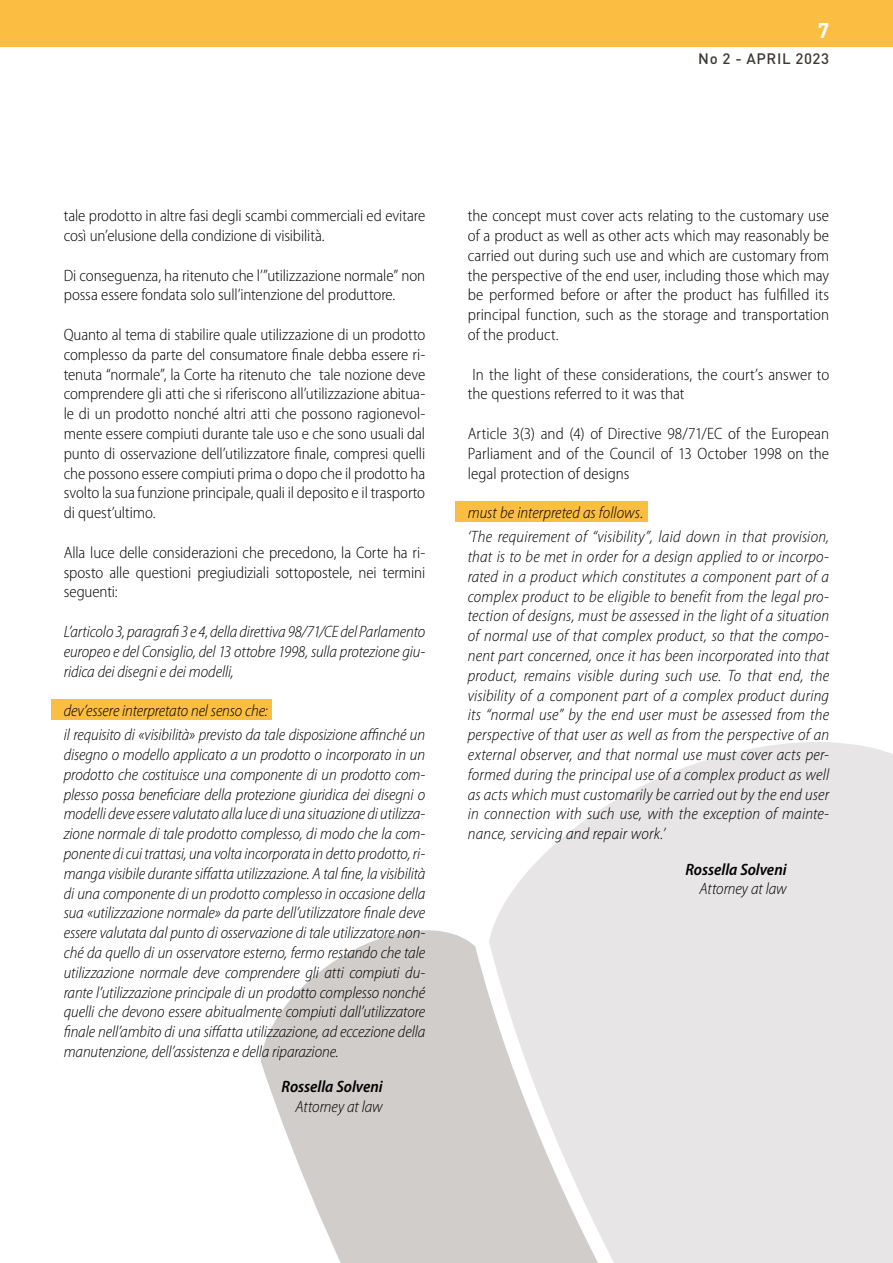
<style>
.page{position:relative;width:893px;height:1263px;background:#fff}
.page>*{position:absolute;margin:0;border:0;box-sizing:border-box;transform-origin:0 0}
.t1{font:700 21px "FFDIN Pro";color:#fff}
.t2{font:italic 300 semi-condensed 16.5px/19.8px "Myriad Pro";letter-spacing:-.005em;color:#000;text-align:justify}
.t3{font:300 semi-condensed 16.5px/19.8px "Myriad Pro";letter-spacing:-.005em;color:#000;text-align:justify}
.t4{font:italic 600 semi-condensed 16.5px "Myriad Pro";color:#000}
.t5{font:500 15px "FFDIN Pro";letter-spacing:.04em;color:#3f3934}
</style>
<div class="page">
<svg style="left:261px;top:930px;width:228px;height:333px;fill:#d0cdcb"></svg>
<svg style="left:489px;top:742px;width:404px;height:521px;background:#e8e6e6"></svg>
<div style="left:0;top:0;width:893px;height:47px;background:#fbbe43"></div>
<div style="left:455px;top:501px;width:192px;height:21px;background:#fbbe43"></div>
<div style="left:51px;top:699px;width:221px;height:21px;background:#fbbe43"></div>
<p class="t1" style="left:818px;top:13px;width:13px">7</p>
<p class="t5" style="left:698px;top:46px;width:132px">No 2 - APRIL 2023</p>
<p class="t3" style="left:64px;top:206px;width:363px">tale prodotto in altre fasi degli scambi commerciali ed evitare così un’elusione della condizione di visibilità.</p>
<p class="t3" style="left:64px;top:265px;width:363px">Di conseguenza, ha ritenuto che l’”utilizzazione normale” non possa essere fondata solo sull’intenzione del produttore.</p>
<p class="t3" style="left:64px;top:325px;width:363px">Quanto al tema di stabilire quale utilizzazione di un prodotto complesso da parte del consumatore finale debba essere ri&shy;tenuta “normale”, la Corte ha ritenuto che tale nozione deve comprendere gli atti che si riferiscono all’utilizzazione abitua&shy;le di un prodotto nonché altri atti che possono ragionevol&shy;mente essere compiuti durante tale uso e che sono usuali dal punto di osservazione dell’utilizzatore finale, compresi quelli che possono essere compiuti prima o dopo che il prodotto ha svolto la sua funzione principale, quali il deposito e il trasporto di quest’ultimo.</p>
<p class="t3" style="left:64px;top:543px;width:363px">Alla luce delle considerazioni che precedono, la Corte ha ri&shy;sposto alle questioni pregiudiziali sottopostele, nei termini seguenti:</p>
<p class="t2" style="left:64px;top:622px;width:363px">L’articolo 3, paragrafi 3 e 4, della direttiva 98/71/CE del Parlamento europeo e del Consiglio, del 13 ottobre 1998, sulla protezione giu&shy;ridica dei disegni e dei modelli,</p>
<p class="t2" style="left:64px;top:699px;width:363px;line-height:24px">dev’essere interpretato nel senso che:<br>il requisito di «visibilità» previsto da tale disposizione affinché un</p>
<p class="t2" style="left:64px;top:745px;width:363px">disegno o modello applicato a un prodotto o incorporato in un prodotto che costituisce una componente di un prodotto com&shy;plesso possa beneficiare della protezione giuridica dei disegni o modelli deve essere valutato alla luce di una situazione di utilizza&shy;zione normale di tale prodotto complesso, di modo che la com&shy;ponente di cui trattasi, una volta incorporata in detto prodotto, ri&shy;manga visibile durante siffatta utilizzazione. A tal fine, la visibilità di una componente di un prodotto complesso in occasione della sua «utilizzazione normale» da parte dell’utilizzatore finale deve essere valutata dal punto di osservazione di tale utilizzatore non&shy;ché da quello di un osservatore esterno, fermo restando che tale utilizzazione normale deve comprendere gli atti compiuti du&shy;rante l’utilizzazione principale di un prodotto complesso nonché quelli che devono essere abitualmente compiuti dall’utilizzatore finale nell’ambito di una siffatta utilizzazione, ad eccezione della manutenzione, dell’assistenza e della riparazione.</p>
<p class="t4" style="left:281px;top:1078px;width:103px">Rossella Solveni</p>
<p class="t2" style="left:296px;top:1097px;width:89px">Attorney at law</p>
<p class="t3" style="left:468px;top:206px;width:363px">the concept must cover acts relating to the customary use of a product as well as other acts which may reasonably be carried out during such use and which are customary from the perspective of the end user, including those which may be performed before or after the product has fulfilled its principal function, such as the storage and transportation of the product.</p>
<p class="t3" style="left:468px;top:364px;width:363px">In the light of these considerations, the court’s answer to the questions referred to it was that</p>
<p class="t3" style="left:468px;top:424px;width:363px">Article 3(3) and (4) of Directive 98/71/EC of the European Parliament and of the Council of 13 October 1998 on the legal protection of designs</p>
<p class="t2" style="left:468px;top:501px;width:363px;line-height:24px">must be interpreted as follows.<br>‘The requirement of “visibility”, laid down in that provision,</p>
<p class="t2" style="left:468px;top:547px;width:363px">that is to be met in order for a design applied to or incorpo&shy;rated in a product which constitutes a component part of a complex product to be eligible to benefit from the legal pro&shy;tection of designs, must be assessed in the light of a situation of normal use of that complex product, so that the compo&shy;nent part concerned, once it has been incorporated into that product, remains visible during such use. To that end, the visibility of a component part of a complex product during its “normal use” by the end user must be assessed from the perspective of that user as well as from the perspective of an external observer, and that normal use must cover acts per&shy;formed during the principal use of a complex product as well as acts which must customarily be carried out by the end user in connection with such use, with the exception of mainte&shy;nance, servicing and repair work.’</p>
<p class="t4" style="left:685px;top:860px;width:103px">Rossella Solveni</p>
<p class="t2" style="left:699px;top:879px;width:89px">Attorney at law</p>
</div>
